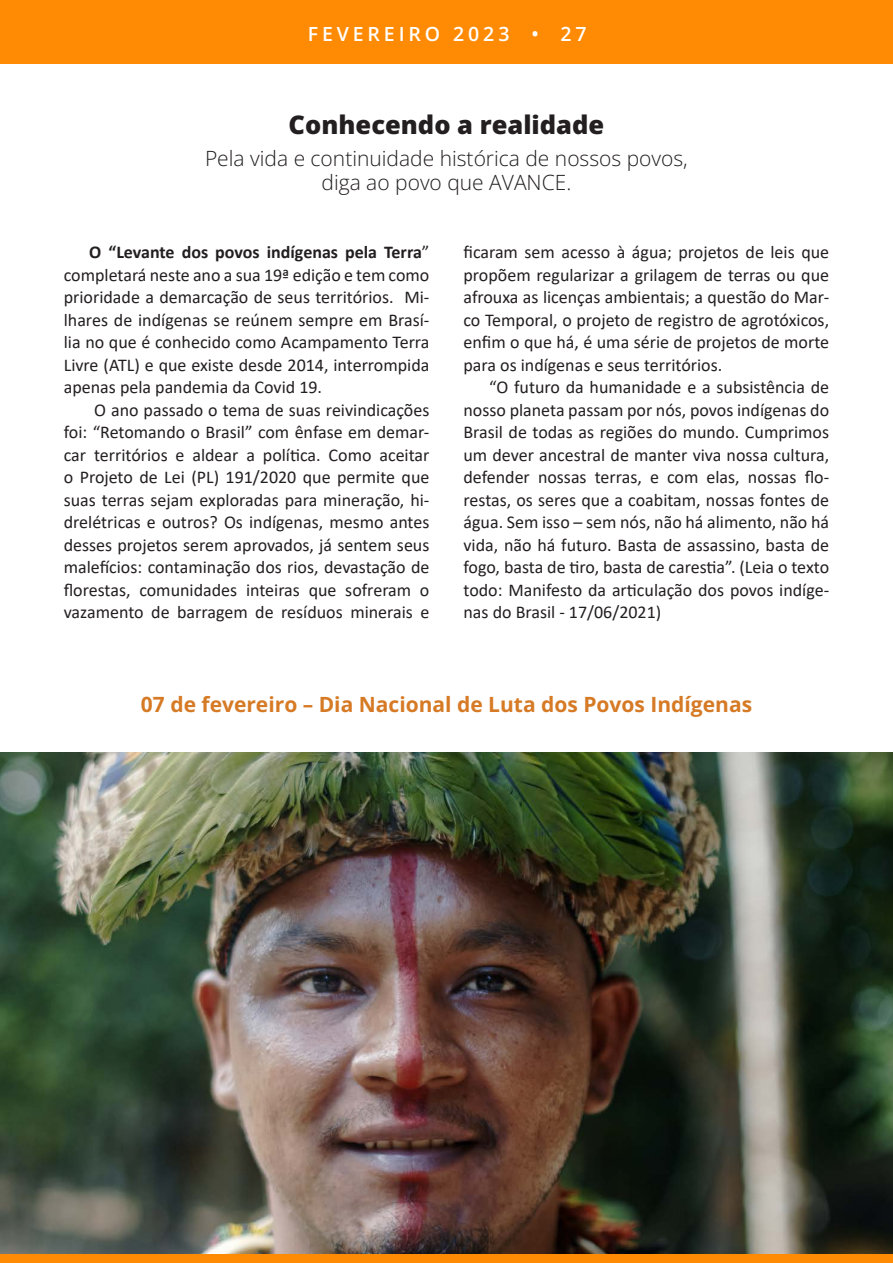
<style>
.page{position:relative;width:893px;height:1263px;background:#fff}
.page>*{position:absolute;margin:0;border:0;box-sizing:border-box;transform-origin:0 0}
.TITULO_ESPAÇO{font:800 25.5px "Open Sans";color:#231f20}
.LINHA_FINA{font:300 21px/24px "Open Sans";color:#221e1f;text-align:center}
.titulos{font:700 21px "Open Sans";color:#d67a25}
.TITULO_ESPAÇO-2{font:600 19.5px "Open Sans";letter-spacing:.2em;color:#fff}
.t1{font:18px/22.5px "Calibri";color:#231f20;text-align:justify}
.s1{font-weight:700}
</style>
<div class="page">
<img style="left:0;top:753px;width:893px;height:501px">
<div style="left:0;top:0;width:893px;height:64px;background:#ff8b04"></div>
<div style="left:0;top:1254px;width:893px;height:9px;background:#ff8b04"></div>
<p class="TITULO_ESPAÇO-2" style="left:308px;top:21px;width:281px">FEVEREIRO 2023 • 27</p>
<p class="TITULO_ESPAÇO" style="left:289px;top:107px;width:317px">Conhecendo a realidade</p>
<p class="LINHA_FINA" style="left:205px;top:146px;width:484px">Pela vida e continuidade histórica de nossos povos, diga ao povo que AVANCE.</p>
<p class="t1" style="left:64px;top:240px;width:367px;text-indent:26px"><span class="s1">O “Levante dos povos indígenas pela Terra</span>” completará neste ano a sua 19ª edição e tem como prioridade a demarcação de seus territórios. Mi&shy;lhares de indígenas se reúnem sempre em Brasí&shy;lia no que é conhecido como Acampamento Terra Livre (ATL) e que existe desde 2014, interrompida apenas pela pandemia da Covid 19.</p>
<p class="t1" style="left:64px;top:398px;width:367px;text-indent:30px">O ano passado o tema de suas reivindicações foi: “Retomando o Brasil” com ênfase em demar&shy;car territórios e aldear a política. Como aceitar o Projeto de Lei (PL) 191/2020 que permite que suas terras sejam exploradas para mineração, hi&shy;drelétricas e outros? Os indígenas, mesmo antes desses projetos serem aprovados, já sentem seus malefícios: contaminação dos rios, devastação de florestas, comunidades inteiras que sofreram o vazamento de barragem de resíduos minerais e</p>
<p class="t1" style="left:463px;top:240px;width:367px">ficaram sem acesso à água; projetos de leis que propõem regularizar a grilagem de terras ou que afrouxa as licenças ambientais; a questão do Mar&shy;co Temporal, o projeto de registro de agrotóxicos, enfim o que há, é uma série de projetos de morte para os indígenas e seus territórios.</p>
<p class="t1" style="left:463px;top:375px;width:367px;text-indent:26px">“O futuro da humanidade e a subsistência de nosso planeta passam por nós, povos indígenas do Brasil de todas as regiões do mundo. Cumprimos um dever ancestral de manter viva nossa cultura, defender nossas terras, e com elas, nossas flo&shy;restas, os seres que a coabitam, nossas fontes de água. Sem isso – sem nós, não há alimento, não há vida, não há futuro. Basta de assassino, basta de fogo, basta de tiro, basta de carestia”. (Leia o texto todo: Manifesto da articulação dos povos indíge&shy;nas do Brasil - 17/06/2021)</p>
<p class="titulos" style="left:141px;top:690px;width:613px">07 de fevereiro – Dia Nacional de Luta dos Povos Indígenas</p>
</div>
